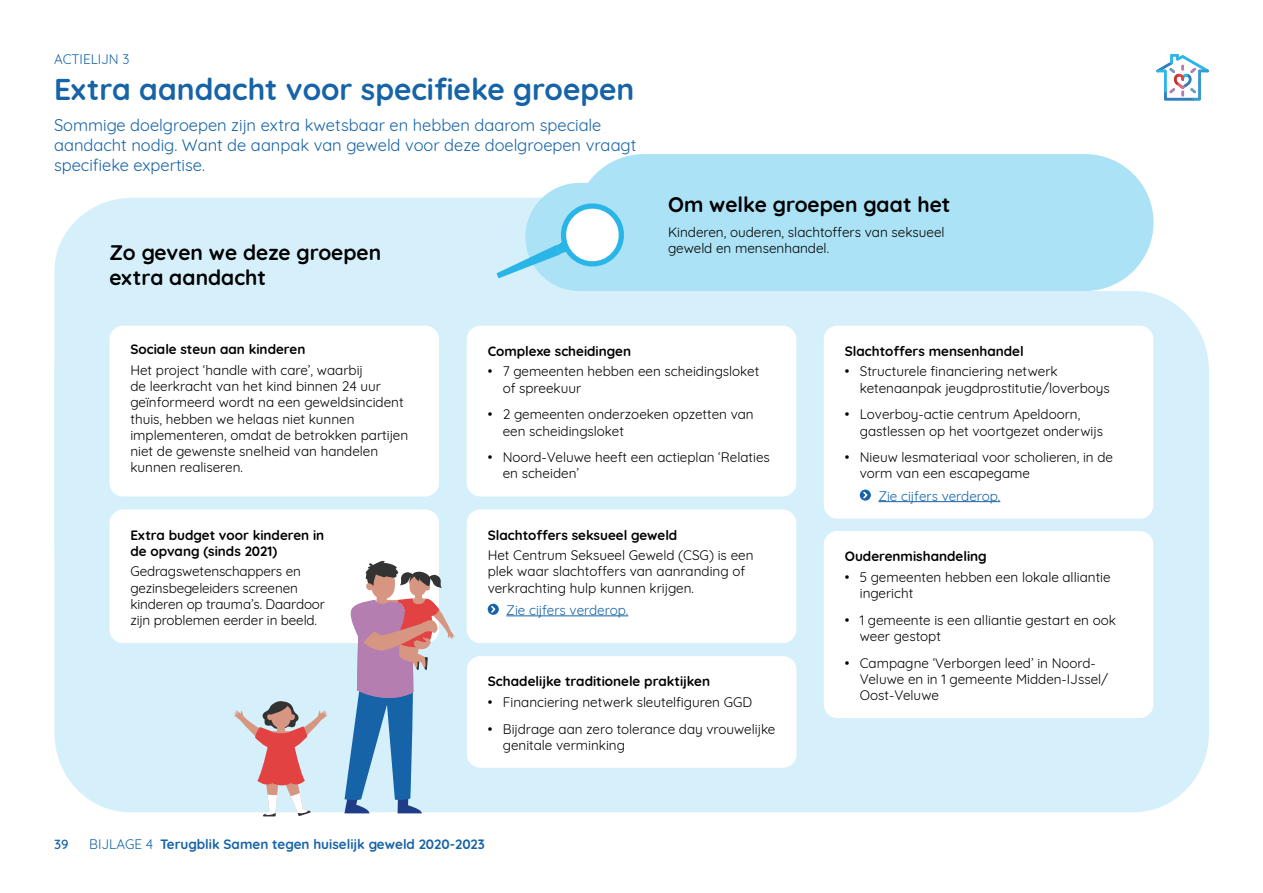
<style>
.page{position:relative;width:1263px;height:893px;background:#fff}
.page>*{position:absolute;margin:0;border:0;box-sizing:border-box;transform-origin:0 0}
.t1{font:700 30px "Quicksand";color:#1663a7}
.t2{font:700 21px/25.2px "Quicksand";color:#000}
.t3{font:16.5px/19.8px "Quicksand";color:#1663a7}
.t4{font:13.5px/16.2px "Quicksand";color:#000}
.t5{font:700 13.5px/16.2px "Quicksand";color:#000}
.t6{font:700 13.5px "Quicksand";color:#1663a7}
.t7{font:13.5px "Quicksand";color:#1663a7}
.t8{font:500 13.5px "Quicksand";color:#1663a7}
.s1{font-weight:400}
</style>
<div class="page">
<div style="left:54px;top:291px;width:1155px;height:521px;background:#d5f0fa;border-radius:77px"></div>
<div style="left:54px;top:198px;width:609px;height:424px;background:#d5f0fa;border-radius:76px"></div>
<div style="left:575px;top:154px;width:578px;height:137px;background:#abe2f6;border-radius:68px"></div>
<div style="left:525px;top:183px;width:579px;height:108px;background:#abe2f6;border-radius:54px"></div>
<svg style="left:1156px;top:54px;width:53px;height:46px"></svg>
<svg style="left:496px;top:199px;width:128px;height:79px"></svg>
<div style="left:109px;top:326px;width:330px;height:170px;background:#fff;border-radius:14px"></div>
<div style="left:467px;top:656px;width:329px;height:112px;background:#fff;border-radius:14px"></div>
<div style="left:109px;top:509px;width:330px;height:134px;background:#fff;border-radius:14px"></div>
<div style="left:467px;top:509px;width:329px;height:134px;background:#fff;border-radius:14px"></div>
<hr style="left:506px;top:615px;width:122px;height:1px;background:#1663a7">
<div style="left:488px;top:604px;width:11px;height:11px;background:#1663a7;border-radius:50%"></div>
<svg style="left:490px;top:604px;width:7px;height:10px"></svg>
<div style="left:467px;top:326px;width:329px;height:170px;background:#fff;border-radius:14px"></div>
<div style="left:824px;top:326px;width:329px;height:193px;background:#fff;border-radius:14px"></div>
<hr style="left:878px;top:501px;width:122px;height:1px;background:#1663a7">
<div style="left:860px;top:490px;width:11px;height:11px;background:#1663a7;border-radius:50%"></div>
<svg style="left:862px;top:490px;width:7px;height:10px"></svg>
<div style="left:824px;top:531px;width:329px;height:187px;background:#fff;border-radius:14px"></div>
<svg style="left:344px;top:560px;width:111px;height:253px"></svg>
<svg style="left:234px;top:701px;width:94px;height:115px"></svg>
<p class="t7" style="left:54px;top:48px;width:77px">ACTIELIJN 3</p>
<h1 class="t1" style="left:54px;top:64px;width:582px">Extra aandacht voor specifieke groepen</h1>
<p class="t3" style="left:54px;top:114px;width:584px">Sommige doelgroepen zijn extra kwetsbaar en hebben daarom speciale aandacht nodig. Want de aanpak van geweld voor deze doelgroepen vraagt specifieke expertise.</p>
<h2 class="t2" style="left:109px;top:238px;width:273px">Zo geven we deze groepen extra aandacht</h2>
<h2 class="t2" style="left:668px;top:190px;width:284px">Om welke groepen gaat het</h2>
<p class="t4" style="left:668px;top:223px;width:278px">Kinderen, ouderen, slachtoffers van seksueel geweld en mensenhandel.</p>
<p class="t5" style="left:130px;top:340px;width:176px">Sociale steun aan kinderen</p>
<p class="t4" style="left:130px;top:361px;width:279px">Het project ‘handle with care’, waarbij<br>de leerkracht van het kind binnen 24 uur geïnformeerd wordt na een geweldsincident thuis, hebben we helaas niet kunnen implementeren, omdat de betrokken partijen niet de gewenste snelheid van handelen kunnen realiseren.</p>
<p class="t5" style="left:130px;top:525px;width:195px">Extra budget voor kinderen in de opvang (sinds 2021)</p>
<p class="t4" style="left:130px;top:562px;width:196px">Gedragswetenschappers en gezinsbegeleiders screenen kinderen op trauma’s. Daardoor zijn problemen eerder in beeld.</p>
<p class="t5" style="left:488px;top:342px;width:145px">Complexe scheidingen</p>
<p class="t4" style="left:503px;top:362px;width:258px;text-indent:-15px">• 7 gemeenten hebben een scheidingsloket of spreekuur</p>
<p class="t4" style="left:503px;top:405px;width:253px;text-indent:-15px">• 2 gemeenten onderzoeken opzetten van een scheidingsloket</p>
<p class="t4" style="left:503px;top:448px;width:269px;text-indent:-15px">• Noord-Veluwe heeft een actieplan ‘Relaties en scheiden’</p>
<p class="t5" style="left:488px;top:525px;width:191px">Slachtoffers seksueel geweld</p>
<p class="t4" style="left:488px;top:546px;width:267px">Het Centrum Seksueel Geweld (CSG) is een plek waar slachtoffers van aanranding of verkrachting hulp kunnen krijgen.</p>
<p class="t7" style="left:506px;top:599px;width:123px">Zie cijfers verderop.</p>
<p class="t5" style="left:488px;top:672px;width:224px">Schadelijke traditionele praktijken</p>
<p class="t4" style="left:488px;top:693px;width:266px">• Financiering netwerk sleutelfiguren GGD</p>
<p class="t4" style="left:503px;top:719px;width:274px;text-indent:-15px">• Bijdrage aan zero tolerance day vrouwelijke genitale verminking</p>
<p class="t8" style="left:54px;top:833px;width:16px">39</p>
<p class="t6" style="left:89px;top:833px;width:397px"><span class="s1">BIJLAGE 4</span> Terugblik Samen tegen huiselijk geweld 2020-2023</p>
<p class="t5" style="left:845px;top:342px;width:180px">Slachtoffers mensenhandel</p>
<p class="t4" style="left:860px;top:362px;width:252px;text-indent:-15px">• Structurele financiering netwerk ketenaanpak jeugdprostitutie/loverboys</p>
<p class="t4" style="left:860px;top:405px;width:245px;text-indent:-15px">• Loverboy-actie centrum Apeldoorn, gastlessen op het voortgezet onderwijs</p>
<p class="t4" style="left:860px;top:448px;width:255px;text-indent:-15px">• Nieuw lesmateriaal voor scholieren, in de vorm van een escapegame</p>
<p class="t7" style="left:878px;top:485px;width:123px">Zie cijfers verderop.</p>
<p class="t5" style="left:845px;top:547px;width:144px">Ouderenmishandeling</p>
<p class="t4" style="left:860px;top:567px;width:252px;text-indent:-15px">• 5 gemeenten hebben een lokale alliantie ingericht</p>
<p class="t4" style="left:860px;top:610px;width:258px;text-indent:-15px">• 1 gemeente is een alliantie gestart en ook weer gestopt</p>
<p class="t4" style="left:860px;top:653px;width:250px;text-indent:-15px">• Campagne ‘Verborgen leed’ in Noord-<br>Veluwe en in 1 gemeente Midden-IJssel/<br>Oost-Veluwe</p>
</div>
